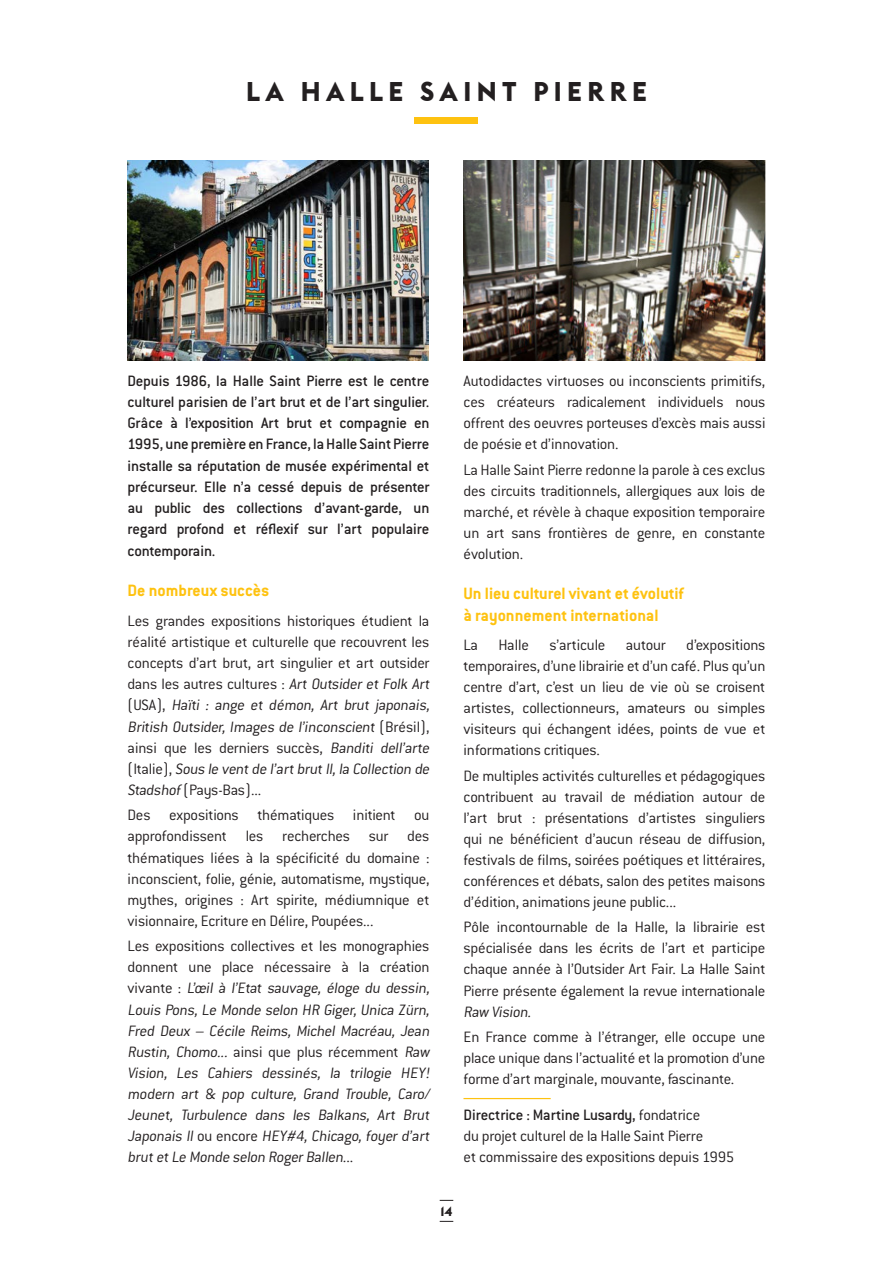
<style>
.page{position:relative;width:893px;height:1263px;background:#fff}
.page>*{position:absolute;margin:0;border:0;box-sizing:border-box;transform-origin:0 0}
.t1{font:700 27px "Euclid BP";letter-spacing:.2em;color:#231f20}
.t2{font:700 18px/21px "Conduit ITC";color:#fec210}
.t3{font:300 16.5px/21px "Conduit ITC";letter-spacing:-.015em;color:#231f20;text-align:justify}
.t4{font:500 16.5px/21.1px "Conduit ITC";letter-spacing:-.01em;color:#231f20;text-align:justify}
.t5{font:700 13.5px "Euclid BP";color:#231f20}
.s1{font-weight:500}
</style>
<div class="page">
<svg style="left:440px;top:1200px;width:13px;height:1px"></svg>
<svg style="left:440px;top:1221px;width:13px;height:1px"></svg>
<img style="left:128px;top:161px;width:300px;height:200px">
<img style="left:463px;top:161px;width:302px;height:200px">
<div style="left:415px;top:117px;width:63px;height:6px;background:#fec210"></div>
<hr style="left:463px;top:1098px;width:88px;height:1px;background:#fec210">
<h1 class="t1" style="left:246px;top:74px;width:402px">LA HALLE SAINT PIERRE</h1>
<p class="t4" style="left:128px;top:370px;width:303px">Depuis 1986, la Halle Saint Pierre est le centre culturel parisien de l’art brut et de l’art singulier.<br>Grâce à l’exposition Art brut et compagnie en 1995, une première en France, la Halle Saint Pierre installe sa réputation de musée expérimental et précurseur. Elle n’a cessé depuis de présenter au public des collections d’avant-garde, un regard profond et réflexif sur l’art populaire contemporain.</p>
<p class="t2" style="left:128px;top:580px;width:143px">De nombreux succès</p>
<p class="t3" style="left:128px;top:610px;width:306px;text-align:left">Les grandes expositions historiques étudient la réalité artistique et culturelle que recouvrent les concepts d’art brut, art singulier et art outsider dans les autres cultures : Art Outsider et Folk Art (USA), Haïti : ange et démon, Art brut japonais, British Outsider, Images de l’inconscient ( B r é s i l ) , ainsi que les derniers succès, Banditi dell’arte ( Ita l ie ) , Sous le vent de l’art brut II,la Collection de Stadshof (Pays-Bas)...</p>
<p class="t3" style="left:128px;top:804px;width:303px">Des expositions thématiques initient ou approfondissent les recherches sur des thématiques liées à la spécificité du domaine : inconscient, folie, génie, automatisme, mystique, mythes, origines : Art spirite, médiumnique et visionnaire, Ecriture en Délire, Poupées...</p>
<p class="t3" style="left:128px;top:935px;width:306px;text-align:left">Les expositions collectives et les monographies donnent une place nécessaire à la création v i v a nte : L’œil à l’Etat sauvage, éloge du dessin, Louis Pons, Le Monde selon HR Giger, Unica Zürn, Fred Deux – Cécile Reims, Michel Macréau, Jean Rustin, Chomo... ainsi que plus récemment Raw Vision, Les Cahiers dessinés, la trilogie HEY! modern art &amp; pop culture, Grand Trouble, Caro/ Jeunet, Turbulence dans les Balkans, Art Brut Japonais II ou encore HEY#4, Chicago, foyer d’art brut et Le Monde selon Roger Ballen.. .</p>
<p class="t3" style="left:463px;top:370px;width:303px">Autodidactes virtuoses ou inconscients primitifs, ces créateurs radicalement individuels nous offrent des oeuvres porteuses d’excès mais aussi de poésie et d’innovation.</p>
<p class="t3" style="left:463px;top:459px;width:303px">La Halle Saint Pierre redonne la parole à ces exclus des circuits traditionnels, allergiques aux lois de marché, et révèle à chaque exposition temporaire un art sans frontières de genre, en constante évolution.</p>
<p class="t2" style="left:463px;top:583px;width:222px">Un lieu culturel vivant et évolutif à rayonnement international</p>
<p class="t3" style="left:463px;top:634px;width:303px">La Halle s’articule autour d’expositions temporaires, d’une librairie et d’un café. Plus qu’un centre d’art, c’est un lieu de vie où se croisent artistes, collectionneurs, amateurs ou simples visiteurs qui échangent idées, points de vue et informations critiques.</p>
<p class="t3" style="left:463px;top:765px;width:303px">De multiples activités culturelles et pédagogiques contribuent au travail de médiation autour de l’art brut : présentations d’artistes singuliers qui ne bénéficient d’aucun réseau de diffusion, festivals de films, soirées poétiques et littéraires, conférences et débats, salon des petites maisons d’édition, animations jeune public...</p>
<p class="t3" style="left:463px;top:917px;width:303px">Pôle incontournable de la Halle, la librairie est spécialisée dans les écrits de l’art et participe chaque année à l’Outsider Art Fair. La Halle Saint Pierre présente également la revue internationale Raw Vision.</p>
<p class="t3" style="left:463px;top:1026px;width:303px">En France comme à l’étranger, elle occupe une place unique dans l’actualité et la promotion d’une forme d’art marginale, mouvante, fascinante.</p>
<p class="t3" style="left:463px;top:1104px;width:272px;text-align:left"><span class="s1">Directrice : Martine Lusardy,</span> fondatrice<br>du projet culturel de la Halle Saint Pierre<br>et commissaire des expositions depuis 1995</p>
<p class="t5" style="left:440px;top:1202px;width:14px">14</p>
</div>
